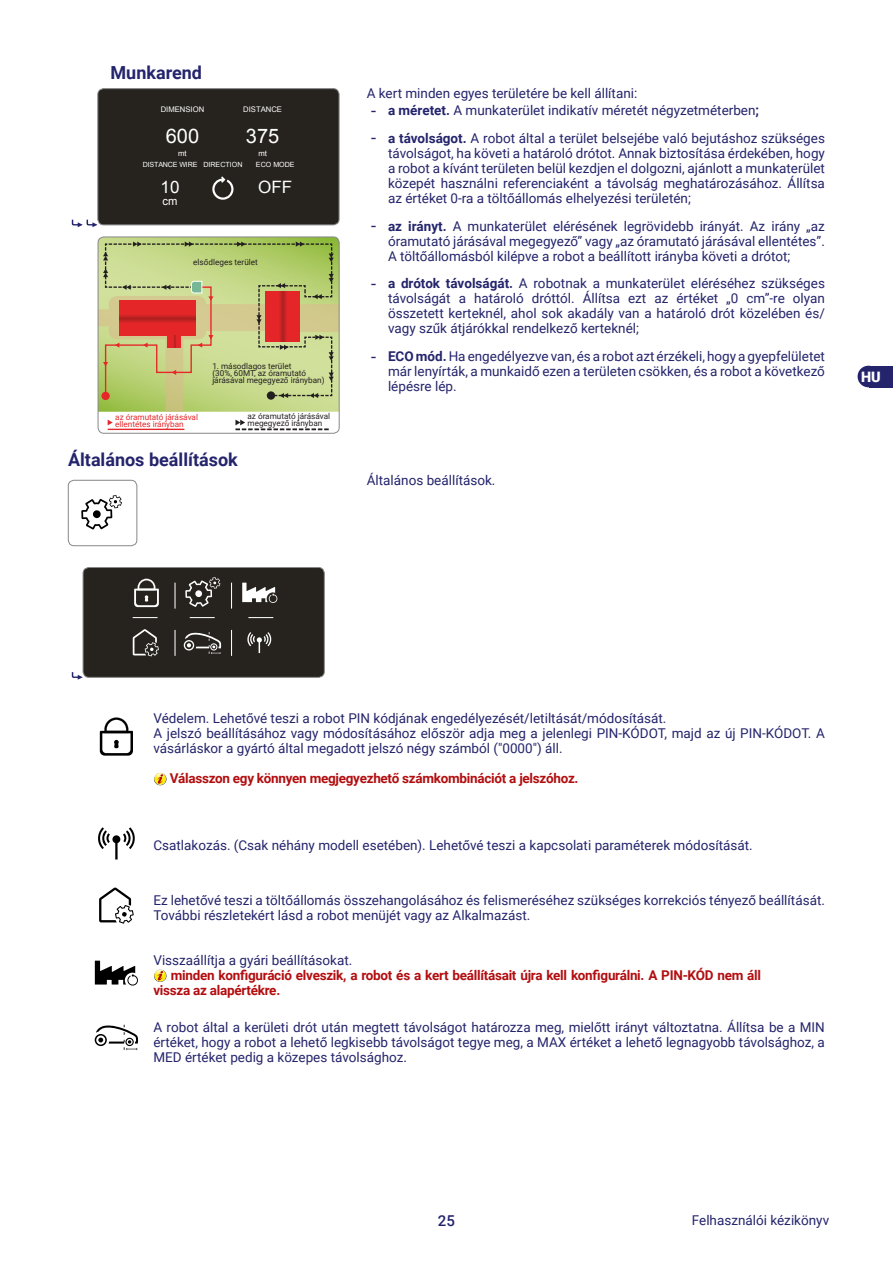
<style>
.page{position:relative;width:893px;height:1263px;background:#fff}
.page>*{position:absolute;margin:0;border:0;box-sizing:border-box;transform-origin:0 0}
.t1{font:19.95px "Arial";color:#fff}
.t2{font:700 18px "Roboto";color:#24246c}
.t3{font:17.1px "Arial";color:#fff}
.t4{font:500 15px "Roboto";color:#24246c}
.t5{font:900 14.4px "Roboto";color:#fff}
.t6{font:13.5px/15px "Roboto";color:#24246c;text-align:justify}
.t7{font:700 13.5px/15px "Roboto";letter-spacing:-.02em;color:#b20e10}
.t8{font:11.25px "Arial";color:#fff}
.t9{font:8.25px/7.1px "Roboto";color:#231f20}
.t10{font:8.25px/7.1px "Roboto";color:#e62629}
.t11{font:7.65px "Arial";color:#fff}
.t12{font:7.05px "Arial";letter-spacing:-.02em;color:#fff}
.t13{font:7.05px "Arial";color:#fff}
.s1{font-size:18px}
.s2{font-weight:700}
</style>
<div class="page">
<div style="left:868px;top:366px;width:25px;height:21px;background:#24246c"></div>
<div style="left:858px;top:366px;width:21px;height:21px;background:#24246c;border-radius:50%"></div>
<svg style="left:72px;top:89px;width:267px;height:138px;background:#3e3c37"></svg>
<div style="left:98px;top:88px;width:241px;height:137px;border:1px solid #878787;border-radius:6px"></div>
<svg style="left:98px;top:237px;width:241px;height:175px;background:#c3b977"></svg>
<svg style="left:108px;top:420px;width:5px;height:5px"></svg>
<svg style="left:235px;top:420px;width:94px;height:10px"></svg>
<hr style="left:108px;top:429px;width:76px;height:1px;background:#e62629">
<div style="left:98px;top:237px;width:241px;height:196px;border:1px solid #878787;border-radius:6px"></div>
<svg style="left:68px;top:480px;width:67px;height:64px"></svg>
<div style="left:68px;top:480px;width:69px;height:66px;border:1px solid #878787;border-radius:6px"></div>
<svg style="left:72px;top:568px;width:251px;height:112px;background:#403d39"></svg>
<div style="left:83px;top:567px;width:242px;height:111px;border:1px solid #878787;border-radius:6px"></div>
<svg style="left:100px;top:717px;width:33px;height:39px"></svg>
<svg style="left:154px;top:773px;width:13px;height:12px"></svg>
<svg style="left:98px;top:827px;width:37px;height:32px"></svg>
<svg style="left:99px;top:887px;width:35px;height:37px"></svg>
<svg style="left:95px;top:961px;width:43px;height:24px"></svg>
<svg style="left:154px;top:969px;width:13px;height:13px"></svg>
<svg style="left:94px;top:1025px;width:44px;height:25px"></svg>
<h2 class="t2" style="left:111px;top:60px;width:93px">Munkarend</h2>
<p class="t11" style="left:161px;top:104px;width:45px">DIMENSION</p>
<p class="t11" style="left:178px;top:148px;width:10px">mt</p>
<h1 class="t1" style="left:166px;top:123px;width:35px">600</h1>
<p class="t11" style="left:243px;top:104px;width:40px">DISTANCE</p>
<h1 class="t1" style="left:246px;top:123px;width:35px">375</h1>
<p class="t11" style="left:258px;top:148px;width:10px">mt</p>
<p class="t12" style="left:143px;top:160px;width:101px">DISTANCE WIRE DIRECTION</p>
<p class="t13" style="left:256px;top:160px;width:40px">ECO MODE</p>
<p class="t3" style="left:161px;top:176px;width:20px">10</p>
<p class="t3" style="left:258px;top:176px;width:36px">OFF</p>
<p class="t8" style="left:163px;top:194px;width:16px">cm</p>
<p class="t9" style="left:193px;top:259px;width:66px">elsődleges terület</p>
<p class="t9" style="left:212px;top:362px;width:114px">1. másodlagos terület<br>(30%, 60MT, az óramutató járásával megegyező irányban)</p>
<p class="t10" style="left:115px;top:413px;width:84px">az óramutató járásával ellentétes irányban</p>
<h2 class="t2" style="left:68px;top:447px;width:171px">Általános beállítások</h2>
<p class="t9" style="left:247px;top:412px;width:84px">az óramutató járásával megegyező irányban</p>
<p class="t6" style="left:367px;top:85px;width:272px">A kert minden egyes területére be kell állítani:</p>
<p class="t6" style="left:371px;top:102px;width:390px"><span class="s1">-</span> <span class="s2">a méretet.</span> A munkaterület indikatív méretét négyzetméterben<span class="s2">;</span></p>
<p class="t6" style="left:388px;top:130px;width:438px;text-indent:-17px"><span class="s1">-</span> <span class="s2">a távolságot.</span> A robot által a terület belsejébe való bejutáshoz szükséges távolságot, ha követi a határoló drótot. Annak biztosítása érdekében, hogy a robot a kívánt területen belül kezdjen el dolgozni, ajánlott a munkaterület közepét használni referenciaként a távolság meghatározásához. Állítsa az értéket 0-ra a töltőállomás elhelyezési területén;</p>
<p class="t6" style="left:388px;top:218px;width:438px;text-indent:-17px"><span class="s1">-</span> <span class="s2">az irányt.</span> A munkaterület elérésének legrövidebb irányát. Az irány „az óramutató járásával megegyező” vagy „az óramutató járásával ellentétes”.<br>A töltőállomásból kilépve a robot a beállított irányba követi a drótot;</p>
<p class="t6" style="left:388px;top:276px;width:438px;text-indent:-17px"><span class="s1">-</span> <span class="s2">a drótok távolságát.</span> A robotnak a munkaterület eléréséhez szükséges távolságát a határoló dróttól. Állítsa ezt az értéket „0 cm”-re olyan összetett kerteknél, ahol sok akadály van a határoló drót közelében és/ vagy szűk átjárókkal rendelkező kerteknél;</p>
<p class="t6" style="left:388px;top:348px;width:438px;text-indent:-17px"><span class="s1">-</span> <span class="s2">ECO mód.</span> Ha engedélyezve van, és a robot azt érzékeli, hogy a gyepfelületet már lenyírták, a munkaidő ezen a területen csökken, és a robot a következő lépésre lép.</p>
<p class="t6" style="left:367px;top:473px;width:130px">Általános beállítások.</p>
<p class="t5" style="left:861px;top:367px;width:21px">HU</p>
<p class="t6" style="left:153px;top:710px;width:673px;text-align:left">Védelem. Lehetővé teszi a robot PIN kódjának engedélyezését/letiltását/módosítását.<br>A jelszó beállításához vagy módosításához először adja meg a jelenlegi PIN-KÓDOT, majd az új PIN-KÓDOT. A vásárláskor a gyártó által megadott jelszó négy számból ("0000") áll.</p>
<p class="t7" style="left:170px;top:770px;width:410px">Válasszon egy könnyen megjegyezhető számkombinációt a jelszóhoz.</p>
<p class="t6" style="left:153px;top:837px;width:601px">Csatlakozás. (Csak néhány modell esetében). Lehetővé teszi a kapcsolati paraméterek módosítását.</p>
<p class="t6" style="left:153px;top:892px;width:673px">Ez lehetővé teszi a töltőállomás összehangolásához és felismeréséhez szükséges korrekciós tényező beállítását.<br>További részletekért lásd a robot menüjét vagy az Alkalmazást.</p>
<p class="t6" style="left:153px;top:952px;width:200px">Visszaállítja a gyári beállításokat.</p>
<p class="t7" style="left:153px;top:967px;width:609px;text-indent:17px">minden konfiguráció elveszik, a robot és a kert beállításait újra kell konfigurálni. A PIN-KÓD nem áll vissza az alapértékre.</p>
<p class="t6" style="left:153px;top:1019px;width:673px">A robot által a kerületi drót után megtett távolságot határozza meg, mielőtt irányt változtatna. Állítsa be a MIN értéket, hogy a robot a lehető legkisebb távolságot tegye meg, a MAX értéket a lehető legnagyobb távolsághoz, a MED értéket pedig a közepes távolsághoz.</p>
<p class="t4" style="left:438px;top:1210px;width:19px">25</p>
<p class="t6" style="left:692px;top:1212px;width:139px">Felhasználói kézikönyv</p>
</div>
